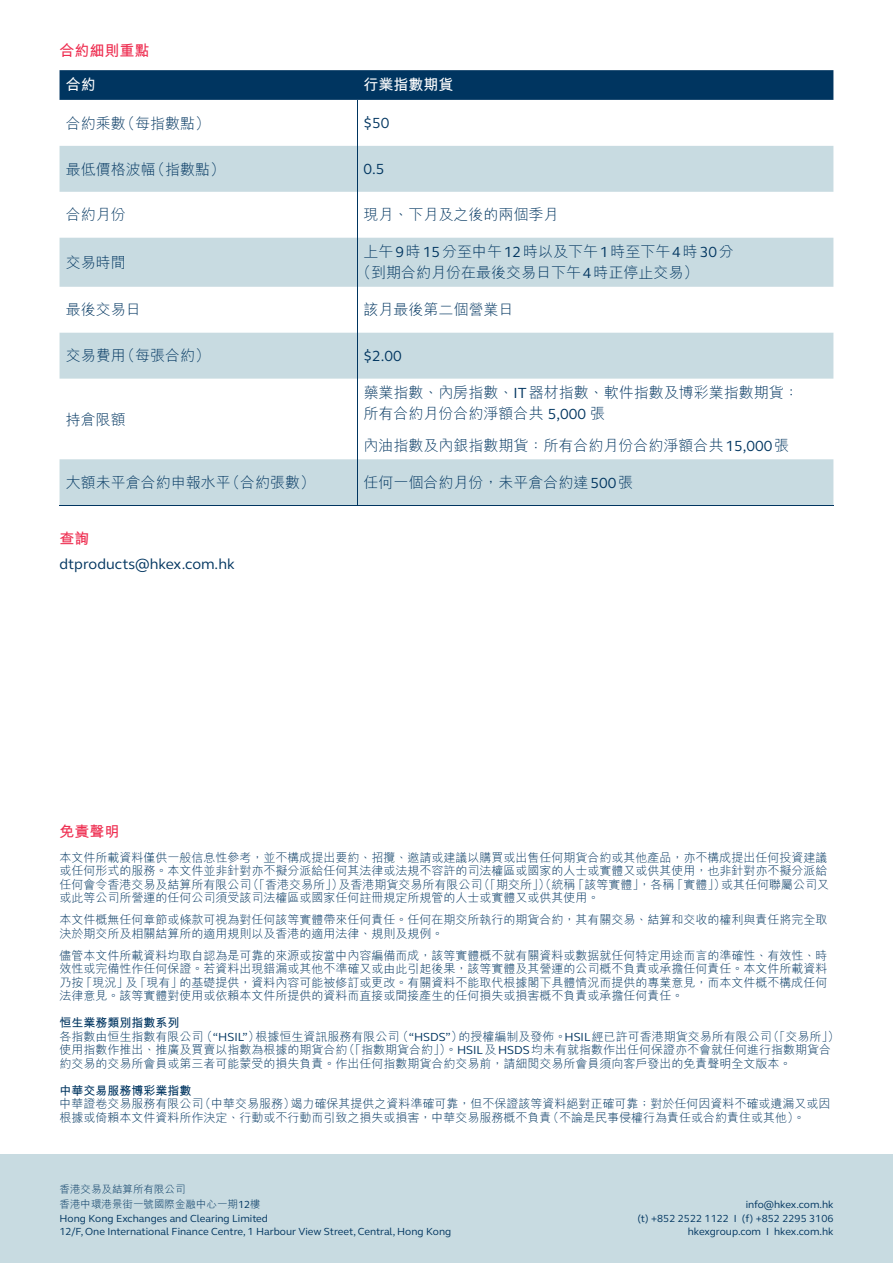
<style>
.page{position:relative;width:893px;height:1263px;background:#fff}
.page>*{position:absolute;margin:0;border:0;box-sizing:border-box;transform-origin:0 0}
.t1{font:300 15px/21px "M Hei HK";color:#003560}
.t2{font:15px "FS Elliot";color:#003560}
.t3{font:700 15px "M Hei HK";color:#ee2d50}
.t4{font:700 15px "M Hei HK";color:#fff}
.t5{font:300 12px/13.5px "M Hei HK";color:#003560}
.t6{font:700 12px "M Hei HK";color:#003560}
.t7{font:10.5px/13.5px "FS Elliot";color:#003560}
.t8{font:10.5px/13.5px "FS Elliot Pro";color:#003560;text-align:right}
.t9{font:300 10.5px/15px "M Hei HK";color:#003560}
.s1{font-family:"FS Elliot";font-weight:400}
.s2{font-weight:700}
</style>
<div class="page">
<div style="left:0;top:1154px;width:893px;height:109px;background:#c8dbe1"></div>
<div style="left:60px;top:70px;width:773px;height:30px;background:#003560"></div>
<svg style="left:60px;top:146px;width:773px;height:359px;fill:#c8dbe1"></svg>
<hr style="left:357px;top:100px;width:1px;height:46px;background:#003560">
<hr style="left:357px;top:146px;width:1px;height:46px;background:#003560">
<hr style="left:357px;top:192px;width:1px;height:46px;background:#003560">
<hr style="left:357px;top:238px;width:1px;height:49px;background:#003560">
<hr style="left:357px;top:287px;width:1px;height:46px;background:#003560">
<hr style="left:357px;top:333px;width:1px;height:46px;background:#003560">
<hr style="left:357px;top:379px;width:1px;height:80px;background:#003560">
<hr style="left:357px;top:459px;width:1px;height:46px;background:#003560">
<hr style="left:60px;top:505px;width:297px;height:1px;background:#003560">
<hr style="left:357px;top:505px;width:476px;height:1px;background:#003560">
<p class="t3" style="left:60px;top:40px;width:91px">合約細則重點</p>
<p class="t4" style="left:66px;top:74px;width:31px">合約</p>
<p class="t4" style="left:364px;top:74px;width:91px">行業指數期貨</p>
<p class="t1" style="left:66px;top:112px;width:146px">合約乘數（每指數點）</p>
<p class="t2" style="left:364px;top:113px;width:27px">$50</p>
<p class="t1" style="left:66px;top:158px;width:161px">最低價格波幅（指數點）</p>
<p class="t2" style="left:364px;top:159px;width:22px">0.5</p>
<p class="t1" style="left:66px;top:204px;width:61px">合約月份</p>
<p class="t1" style="left:364px;top:204px;width:196px">現月、下月及之後的兩個季月</p>
<p class="t1" style="left:66px;top:251px;width:61px">交易時間</p>
<p class="t1" style="left:356px;top:241px;width:379px;text-indent:8px">上午<span class="s1">9</span>時<span class="s1">15</span>分至中午<span class="s1">12</span>時以及下午<span class="s1">1</span>時至下午<span class="s1">4</span>時<span class="s1">30</span>分（到期合約月份在最後交易日下午<span class="s1">4</span>時正停止交易）</p>
<p class="t1" style="left:66px;top:299px;width:77px">最後交易日</p>
<p class="t1" style="left:364px;top:299px;width:151px">該月最後第二個營業日</p>
<p class="t1" style="left:66px;top:345px;width:146px">交易費用（每張合約）</p>
<p class="t2" style="left:364px;top:346px;width:40px">$2.00</p>
<p class="t1" style="left:66px;top:408px;width:62px">持倉限額</p>
<p class="t1" style="left:364px;top:382px;width:437px">藥業指數、內房指數、<span class="s1">IT</span>器材指數、軟件指數及博彩業指數期貨：所有合約月份合約淨額合共 <span class="s1">5,000</span> 張</p>
<p class="t1" style="left:364px;top:434px;width:427px">內油指數及內銀指數期貨：所有合約月份合約淨額合共<span class="s1">15,000</span>張</p>
<p class="t1" style="left:66px;top:471px;width:251px">大額未平倉合約申報水平（合約張數）</p>
<p class="t1" style="left:364px;top:471px;width:271px">任何一個合約月份，未平倉合約達<span class="s1">500</span>張</p>
<p class="t3" style="left:60px;top:528px;width:31px">查詢</p>
<p class="t2" style="left:60px;top:554px;width:177px">dtproducts@hkex.com.hk</p>
<p class="t3" style="left:60px;top:821px;width:61px">免責聲明</p>
<p class="t5" style="left:60px;top:850px;width:771px">本文件所載資料僅供一般信息性參考，並不構成提出要約、招攬、邀請或建議以購買或出售任何期貨合約或其他產品，亦不構成提出任何投資建議或任何形式的服務。本文件並非針對亦不擬分派給任何其法律或法規不容許的司法權區或國家的人士或實體又或供其使用，也非針對亦不擬分派給任何會令香港交易及結算所有限公司（「香港交易所」）及香港期貨交易所有限公司（「期交所」）（統稱「該等實體」，各稱「實體」）或其任何聯屬公司又或此等公司所營運的任何公司須受該司法權區或國家任何註冊規定所規管的人士或實體又或供其使用。</p>
<p class="t5" style="left:60px;top:912px;width:769px">本文件概無任何章節或條款可視為對任何該等實體帶來任何責任。任何在期交所執行的期貨合約，其有關交易、結算和交收的權利與責任將完全取決於期交所及相關結算所的適用規則以及香港的適用法律、規則及規例。</p>
<p class="t5" style="left:60px;top:948px;width:769px;text-align:justify">儘管本文件所載資料均取自認為是可靠的來源或按當中內容編備而成，該等實體概不就有關資料或數据就任何特定用途而言的準確性、有效性、時效性或完備性作任何保證。若資料出現錯漏或其他不準確又或由此引起後果，該等實體及其營運的公司概不負責或承擔任何責任。本文件所載資料乃按「現況」及「現有」的基礎提供，資料內容可能被修訂或更改。有關資料不能取代根據閣下具體情況而提供的專業意見，而本文件概不構成任何法律意見。該等實體對使用或依賴本文件所提供的資料而直接或間接產生的任何損失或損害概不負責或承擔任何責任。</p>
<p class="t5" style="left:60px;top:1015px;width:781px"><span class="s2">恒生業務類別指數系列<br></span>各指數由恒生指數有限公司 （<span class="s1">“HSIL”</span>）根據恒生資訊服務有限公司 （<span class="s1">“HSDS”</span>）的授權編制及發佈。<span class="s1">HSIL</span>經已許可香港期貨交易所有限公司（「交易所」）使用指數作推出、推廣及買賣以指數為根據的期貨合約（「指數期貨合約」）。<span class="s1">HSIL</span>及<span class="s1">HSDS</span>均未有就指數作出任何保證亦不會就任何進行指數期貨合約交易的交易所會員或第三者可能蒙受的損失負責。作出任何指數期貨合約交易前，請細閱交易所會員須向客戶發出的免責聲明全文版本。</p>
<p class="t6" style="left:60px;top:1081px;width:133px">中華交易服務博彩業指數</p>
<p class="t5" style="left:60px;top:1096px;width:772px">中華證卷交易服務有限公司（中華交易服務）竭力確保其提供之資料準確可靠，但不保證該等資料絕對正確可靠；對於任何因資料不確或遺漏又或因根據或倚賴本文件資料所作決定、行動或不行動而引致之損失或損害，中華交易服務概不負責（不論是民事侵權行為責任或合約責住或其他）。</p>
<p class="t9" style="left:60px;top:1182px;width:203px">香港交易及結算所有限公司<br>香港中環港景街一號國際金融中心一期<span class="s1">12</span>樓</p>
<p class="t7" style="left:60px;top:1211px;width:393px">Hong Kong Exchanges and Clearing Limited<br>12/F, One International Finance Centre, 1 Harbour View Street, Central, Hong Kong</p>
<p class="t8" style="left:637px;top:1197px;width:198px">info@hkex.com.hk<br>(t) +852 2522 1122 I (f) +852 2295 3106 hkexgroup.com I hkex.com.hk</p>
</div>
